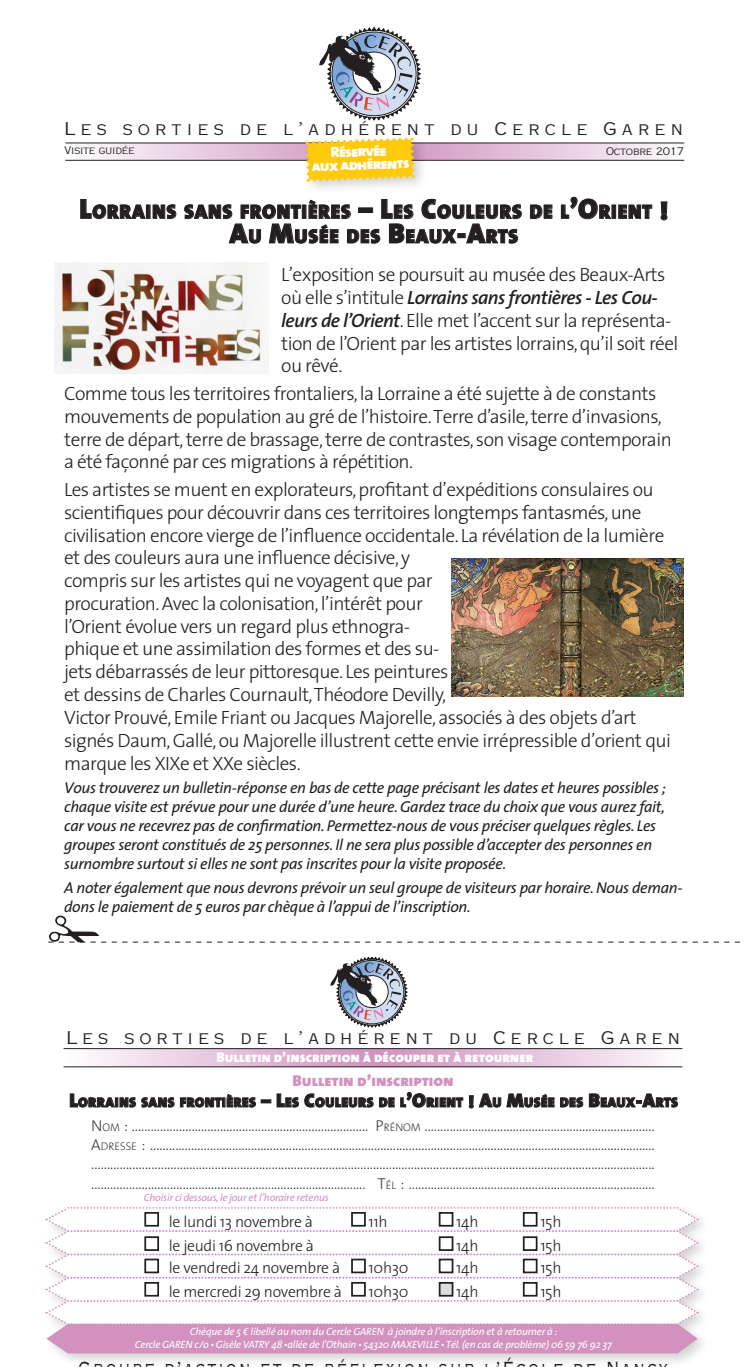
<style>
.page{position:relative;width:744px;height:1367px;background:#fff}
.page>*{position:absolute;margin:0;border:0;box-sizing:border-box;transform-origin:0 0}
.t1{font:25.03px "Copperplate Gothic Std 32 BC";color:#231f20;scale:.72 1}
.t2{font:19.6px/24.5px "The Sans Black Caps";letter-spacing:.045em;color:#231f20;text-align:center}
.t3{font:300 19.25px/22.8px "The Sans";letter-spacing:-.03em;color:#231f20}
.t4{font:17.5px "Copperplate Gothic Std 29 AB";letter-spacing:.255em;color:#231f20;scale:1.14 1}
.t5{font:200 15.75px/19.2px "The Sans B2";color:#231f20;text-align:justify}
.t6{font:italic 15.75px/18.9px "The Sans";letter-spacing:-.02em;color:#231f20}
.t7{font:300 15.75px "The Sans";letter-spacing:-.02em;color:#231f20}
.t8{font:15.75px "The Sans Black Caps";color:#d291bf}
.t9{font:14.7px "The Sans Black Caps";color:#fff;scale:1.05 1}
.t10{font:14px "The Sans Black Caps";color:#fff}
.t11{font:13.47px "The Sans Black Caps";letter-spacing:.045em;color:#231f20}
.t12{font:italic 10.5px/12.2px "The Sans";letter-spacing:-.02em;color:#fff;text-align:center}
.t13{font:italic 10.5px "The Sans";letter-spacing:-.02em;color:#d291bf}
.t14{font:10.5px "Copperplate Gothic Std 29 AB";letter-spacing:-.02em;color:#231f20;scale:1.14 1}
.s1{font-size:28px}
.s2{font-weight:600;font-style:italic}
.s3{font-size:11.03px}
.s4{font-size:19.25px}
.s5{font-family:"The Sans Black Caps";font-style:normal}
</style>
<div class="page">
<svg style="left:65px;top:143px;width:618px;height:17px;background:#e2c9dc"></svg>
<hr style="left:65px;top:160px;width:618px;height:1px;background:#231f20">
<hr style="left:65px;top:142px;width:618px;height:1px;background:#231f20">
<svg style="left:319px;top:28px;width:101px;height:92px"></svg>
<svg style="left:48px;top:915px;width:693px;height:27px"></svg>
<svg style="left:63px;top:1049px;width:619px;height:17px;background:#e4c4dc"></svg>
<hr style="left:63px;top:1066px;width:619px;height:1px;background:#231f20">
<hr style="left:63px;top:1048px;width:619px;height:1px;background:#231f20">
<svg style="left:330px;top:957px;width:77px;height:70px"></svg>
<div style="left:43px;top:1318px;width:667px;height:48px;background:#231f20;opacity:.2"></div>
<svg style="left:46px;top:1207px;width:651px;height:146px"></svg>
<svg style="left:80px;top:199px;width:66px;height:20px"></svg>
<div style="left:146px;top:205px;width:4px;height:14px;border:1px solid #231f20"></div>
<svg style="left:152px;top:204px;width:25px;height:15px"></svg>
<svg style="left:530px;top:204px;width:22px;height:15px"></svg>
<svg style="left:560px;top:196px;width:51px;height:24px"></svg>
<svg style="left:618px;top:204px;width:34px;height:15px"></svg>
<svg style="left:660px;top:201px;width:7px;height:20px"></svg>
<svg style="left:184px;top:198px;width:338px;height:46px"></svg>
<div style="left:301px;top:133px;width:127px;height:63px;background:#231f20;opacity:.2"></div>
<svg style="left:305px;top:137px;width:109px;height:45px;background:#face32"></svg>
<svg style="left:69px;top:1093px;width:187px;height:15px"></svg>
<svg style="left:276px;top:1092px;width:402px;height:17px"></svg>
<img style="left:55px;top:263px;width:213px;height:110px">
<img style="left:451px;top:558px;width:231px;height:138px">
<div style="left:144px;top:1211px;width:15px;height:15px;border:2px solid #231f20"></div>
<div style="left:351px;top:1211px;width:14px;height:15px;border:2px solid #231f20"></div>
<div style="left:438px;top:1211px;width:15px;height:15px;border:2px solid #231f20"></div>
<div style="left:522px;top:1211px;width:15px;height:15px;border:2px solid #231f20"></div>
<div style="left:144px;top:1236px;width:15px;height:14px;border:2px solid #231f20"></div>
<div style="left:438px;top:1236px;width:15px;height:14px;border:2px solid #231f20"></div>
<div style="left:522px;top:1236px;width:15px;height:14px;border:2px solid #231f20"></div>
<div style="left:144px;top:1258px;width:15px;height:15px;border:2px solid #231f20"></div>
<div style="left:351px;top:1258px;width:14px;height:15px;border:2px solid #231f20"></div>
<div style="left:438px;top:1258px;width:15px;height:15px;border:2px solid #231f20"></div>
<div style="left:522px;top:1258px;width:15px;height:15px;border:2px solid #231f20"></div>
<div style="left:144px;top:1281px;width:15px;height:15px;border:2px solid #231f20"></div>
<div style="left:351px;top:1281px;width:14px;height:15px;border:2px solid #231f20"></div>
<div style="left:438px;top:1281px;width:15px;height:15px;background:#dcdddf;border:2px solid #231f20"></div>
<div style="left:522px;top:1281px;width:15px;height:15px;border:2px solid #231f20"></div>
<p class="t4" style="left:64px;top:118px;width:544px">Les sorties de l’adhérent du Cercle Garen</p>
<p class="t14" style="left:64px;top:144px;width:63px">Visite guidée</p>
<p class="t9" style="left:330px;top:140px;width:55px;rotate:-2deg">Réservée</p>
<p class="t14" style="left:605px;top:144px;width:70px">Octobre 2017</p>
<p class="t9" style="left:311px;top:154px;width:95px;rotate:-2deg">aux adhérents</p>
<p class="t2" style="left:79px;top:199px;width:590px"><span class="s1">L</span>ORRAINS SANS FRONTIÈRES <span class="s1">– L</span>ES <span class="s1">C</span>OULEURS DE L<span class="s1">’O</span>RIENT <span class="s1">!<br>A</span>U <span class="s1">M</span>USÉE DES <span class="s1">B</span>EAUX<span class="s1">-A</span>RTS</p>
<p class="t3" style="left:281px;top:263px;width:398px">L’exposition se poursuit au musée des Beaux-Arts où elle s’intitule <span class="s2">Lorrains sans frontières - Les Cou&shy;leurs de l’Orient</span>. Elle met l’accent sur la représenta&shy;tion de l’Orient par les artistes lorrains, qu’il soit réel ou rêvé.</p>
<p class="t3" style="left:64px;top:381px;width:608px">Comme tous les territoires frontaliers, la Lorraine a été sujette à de constants mouvements de population au gré de l’histoire. Terre d’asile, terre d’invasions, terre de départ, terre de brassage, terre de contrastes, son visage contemporain a été façonné par ces migrations à répétition.</p>
<p class="t3" style="left:64px;top:477px;width:608px">Les artistes se muent en explorateurs, profitant d’expéditions consulaires ou scientifiques pour découvrir dans ces territoires longtemps fantasmés, une civilisation encore vierge de l’influence occidentale. La révélation de la lumière et des couleurs aura une influence décisive, y<br>compris sur les artistes qui ne voyagent que par<br>procuration. Avec la colonisation, l’intérêt pour<br>l’Orient évolue vers un regard plus ethnogra-<br>phique et une assimilation des formes et des su-<br>jets débarrassés de leur pittoresque. Les peintures<br>et dessins de Charles Cournault, Théodore Devilly,<br>Victor Prouvé, Emile Friant ou Jacques Majorelle, associés à des objets d’art signés Daum, Gallé, ou Majorelle illustrent cette envie irrépressible d’orient qui marque les XIXe et XXe siècles.</p>
<p class="t6" style="left:64px;top:778px;width:603px">Vous trouverez un bulletin-réponse en bas de cette page précisant les dates et heures possibles ; chaque visite est prévue pour une durée d’une heure. Gardez trace du choix que vous aurez fait, car vous ne recevrez pas de confirmation. Permettez-nous de vous préciser quelques règles. Les groupes seront constitués de 25 personnes. Il ne sera plus possible d’accepter des personnes en surnombre surtout si elles ne sont pas inscrites pour la visite proposée.</p>
<p class="t6" style="left:64px;top:877px;width:619px">A noter également que nous devrons prévoir un seul groupe de visiteurs par horaire. Nous deman&shy;dons le paiement de 5 euros par chèque à l’appui de l’inscription.</p>
<p class="t4" style="left:66px;top:1027px;width:539px">Les sorties de l’adhérent du Cercle Garen</p>
<p class="t8" style="left:292px;top:1067px;width:163px">Bulletin d’inscription</p>
<p class="t5" style="left:91px;top:1116px;width:564px">N<span class="s3">OM</span> : ........................................................................... P<span class="s3">RÉN OM</span> .........................................................................<br>A<span class="s3">DRESSE</span> : ................................................................................................................................................................ .................................................................................................................................................................................. ....................................................................................... T<span class="s3">ÉL</span> : ..............................................................................</p>
<p class="t10" style="left:216px;top:1045px;width:318px">Bulletin d’inscription à découper et à retourner</p>
<p class="t11" style="left:69px;top:1090px;width:609px"><span class="s4">L</span>ORRAINS SANS FRONTIÈRES <span class="s4">– L</span>ES <span class="s4">C</span>OULEURS DE L<span class="s4">’O</span>RIENT <span class="s4">! A</span>U <span class="s4">M</span>USÉE DES <span class="s4">B</span>EAUX<span class="s4">-A</span>RTS</p>
<p class="t13" style="left:144px;top:1189px;width:186px">Choisir ci dessous, le jour et l’horaire retenus</p>
<p class="t7" style="left:169px;top:1208px;width:146px">le lundi 13 novembre à</p>
<p class="t7" style="left:368px;top:1208px;width:21px">11h</p>
<p class="t7" style="left:456px;top:1208px;width:24px">14h</p>
<p class="t7" style="left:540px;top:1208px;width:23px">15h</p>
<p class="t7" style="left:169px;top:1232px;width:146px">le jeudi 16 novembre à</p>
<p class="t7" style="left:456px;top:1232px;width:24px">14h</p>
<p class="t7" style="left:540px;top:1232px;width:23px">15h</p>
<p class="t7" style="left:169px;top:1254px;width:173px">le vendredi 24 novembre à</p>
<p class="t7" style="left:368px;top:1254px;width:41px">10h30</p>
<p class="t7" style="left:456px;top:1254px;width:24px">14h</p>
<p class="t7" style="left:540px;top:1254px;width:23px">15h</p>
<p class="t7" style="left:169px;top:1278px;width:174px">le mercredi 29 novembre à</p>
<p class="t7" style="left:368px;top:1278px;width:41px">10h30</p>
<p class="t7" style="left:456px;top:1278px;width:24px">14h</p>
<p class="t7" style="left:540px;top:1278px;width:23px">15h</p>
<p class="t12" style="left:135px;top:1325px;width:478px">Chèque de 5 € libellé au nom du Cercle GAREN à joindre à l’inscription et à retourner à :<br>Cercle GAREN c/o <span class="s5">·</span> Gisèle VATRY 48 <span class="s5">·</span>allée de l’Othain <span class="s5">·</span> 54320 MAXEVILLE <span class="s5">·</span> Tél. (en cas de problème) 06 59 76 92 37</p>
<h1 class="t1" style="left:177px;top:1355px;width:8px">’</h1>
<h1 class="t1" style="left:495px;top:1355px;width:28px">’É</h1>
</div>
